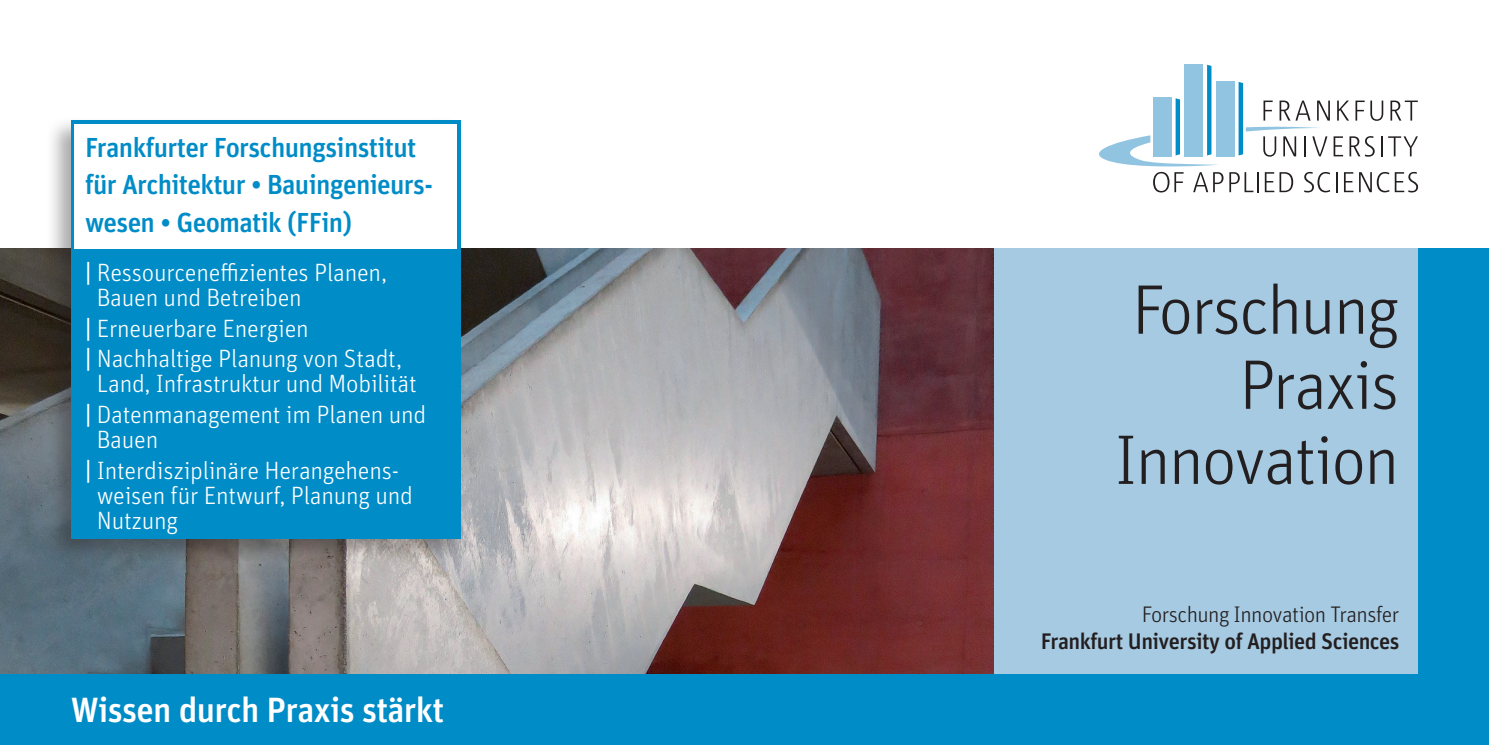
<style>
.page{position:relative;width:1489px;height:745px;background:#fff}
.page>*{position:absolute;margin:0;border:0;box-sizing:border-box;transform-origin:0 0}
.t1{font:300 70px "Unit Pro";letter-spacing:-.03em;color:#231f20}
.t2{font:500 35px "Unit Pro";letter-spacing:-.02em;color:#fff}
.t3{font:500 27.5px/37.5px "Unit Pro";letter-spacing:-.025em;color:#008cc7}
.t4{font:300 25px/25px "Unit Pro";letter-spacing:-.01em;color:#fff}
.t5{font:500 22.5px "Unit Pro";letter-spacing:-.025em;color:#231f20}
.t6{font:300 22.5px "Unit Pro";letter-spacing:-.025em;color:#231f20}
.s1{font-weight:500}
</style>
<div class="page">
<div style="left:0;top:248px;width:1488px;height:496px;background:#a6cae2"></div>
<img style="left:0;top:248px;width:993px;height:425px">
<div style="left:45px;top:115px;width:420px;height:450px;background:#231f20;opacity:.38"></div>
<div style="left:71px;top:120px;width:390px;height:419px;background:#008cc7"></div>
<div style="left:74px;top:124px;width:383px;height:124px;background:#fff"></div>
<svg style="left:1229px;top:172px;width:24px;height:20px"></svg>
<hr style="left:1256px;top:172px;width:2px;height:20px;background:#231f20">
<svg style="left:1264px;top:172px;width:28px;height:20px"></svg>
<svg style="left:1304px;top:172px;width:26px;height:20px"></svg>
<hr style="left:1335px;top:172px;width:2px;height:20px;background:#231f20">
<svg style="left:1344px;top:172px;width:73px;height:20px"></svg>
<div style="left:1184px;top:64px;width:19px;height:92px;background:#90c4e1"></div>
<div style="left:1215px;top:81px;width:19px;height:75px;background:#90c4e1"></div>
<svg style="left:1238px;top:82px;width:179px;height:74px"></svg>
<svg style="left:1099px;top:65px;width:124px;height:127px"></svg>
<div style="left:0;top:673px;width:1488px;height:71px;background:#008cc7"></div>
<div style="left:1417px;top:248px;width:71px;height:496px;background:#008cc7"></div>
<p class="t3" style="left:85px;top:127px;width:349px">Frankfurter Forschungsinstitut für Architektur • Bauingenieurs&shy;wesen • Geomatik (FFin)</p>
<p class="t4" style="left:97px;top:259px;width:292px;text-indent:-12px"><span class="s1">|</span> Ressourceneffizientes Planen,<br>Bauen und Betreiben</p>
<p class="t4" style="left:85px;top:315px;width:225px"><span class="s1">|</span> Erneuerbare Energien</p>
<p class="t4" style="left:85px;top:345px;width:333px;text-align:center"><span class="s1">|</span> Nachhaltige Planung von Stadt,<br>Land, Infrastruktur und Mobilität</p>
<p class="t4" style="left:97px;top:401px;width:331px;text-indent:-12px"><span class="s1">|</span> Datenmanagement im Planen und<br>Bauen</p>
<p class="t4" style="left:97px;top:457px;width:318px;text-indent:-12px"><span class="s1">|</span> Interdisziplinäre Herangehens&shy;weisen für Entwurf, Planung und<br>Nutzung</p>
<p class="t2" style="left:71px;top:684px;width:375px">Wissen durch Praxis stärkt</p>
<p class="t1" style="left:1131px;top:264px;width:269px">Forschung</p>
<p class="t1" style="left:1238px;top:339px;width:162px">Praxis</p>
<p class="t1" style="left:1114px;top:414px;width:286px">Innovation</p>
<p class="t6" style="left:1141px;top:599px;width:259px">Forschung Innovation Transfer</p>
<p class="t5" style="left:1040px;top:624px;width:360px">Frankfurt University of Applied Sciences</p>
</div>
